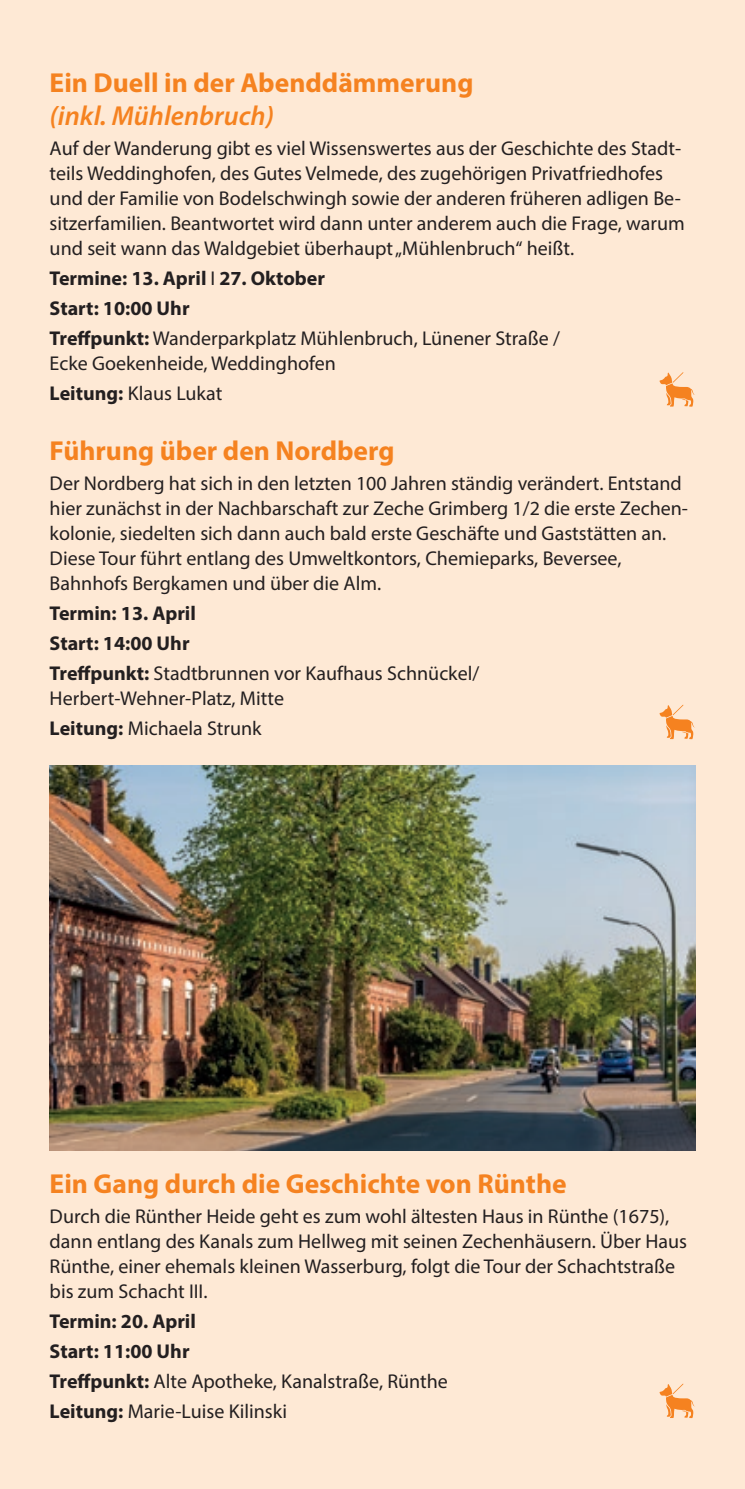
<style>
.page{position:relative;width:745px;height:1489px;background:#fff}
.page>*{position:absolute;margin:0;border:0;box-sizing:border-box;transform-origin:0 0}
.t1{font:700 27.5px "Myriad Pro";color:#f58220}
.t2{font:italic 600 27.5px "Myriad Pro";color:#f58220}
.t3{font:20px/25px "Myriad Pro";color:#231f20}
.t4{font:700 20px/30px "Myriad Pro";color:#231f20}
.s1{font-weight:400}
.s2{font-weight:700}
</style>
<div class="page">
<div style="left:0;top:0;width:744px;height:1488px;background:#fee9d5"></div>
<svg style="left:659px;top:372px;width:35px;height:34px"></svg>
<svg style="left:659px;top:705px;width:35px;height:34px"></svg>
<svg style="left:659px;top:1383px;width:35px;height:34px"></svg>
<img style="left:50px;top:765px;width:644px;height:385px">
<h1 class="t1" style="left:50px;top:64px;width:425px">Ein Duell in der Abenddämmerung</h1>
<h1 class="t2" style="left:50px;top:98px;width:226px">(inkl. Mühlenbruch)</h1>
<p class="t3" style="left:50px;top:135px;width:636px">Auf der Wanderung gibt es viel Wissenswertes aus der Geschichte des Stadt&shy;teils Weddinghofen, des Gutes Velmede, des zugehörigen Privatfriedhofes und der Familie von Bodelschwingh sowie der anderen früheren adligen Be&shy;sitzerfamilien. Beantwortet wird dann unter anderem auch die Frage, warum und seit wann das Waldgebiet überhaupt „Mühlenbruch“ heißt.</p>
<p class="t4" style="left:50px;top:262px;width:511px">Termine: 13. April <span class="s1">I</span> 27. Oktober<br>Start: 10:00 Uhr<br>Treffpunkt: <span class="s1">Wanderparkplatz Mühlenbruch, Lünener Straße /</span></p>
<p class="t3" style="left:50px;top:347px;width:287px;line-height:30px">Ecke Goekenheide, Weddinghofen<br><span class="s2">Leitung:</span> Klaus Lukat</p>
<h1 class="t1" style="left:50px;top:433px;width:346px">Führung über den Nordberg</h1>
<p class="t3" style="left:50px;top:470px;width:639px">Der Nordberg hat sich in den letzten 100 Jahren ständig verändert. Entstand hier zunächst in der Nachbarschaft zur Zeche Grimberg 1/2 die erste Zechen&shy;kolonie, siedelten sich dann auch bald erste Geschäfte und Gaststätten an.<br>Diese Tour führt entlang des Umweltkontors, Chemieparks, Beversee, Bahnhofs Bergkamen und über die Alm.</p>
<p class="t4" style="left:50px;top:598px;width:431px">Termin: 13. April<br>Start: 14:00 Uhr<br>Treffpunkt: <span class="s1">Stadtbrunnen vor Kaufhaus Schnückel/</span></p>
<p class="t3" style="left:50px;top:683px;width:236px;line-height:30px">Herbert-Wehner-Platz, Mitte<br><span class="s2">Leitung:</span> Michaela Strunk</p>
<h1 class="t1" style="left:50px;top:1165px;width:518px">Ein Gang durch die Geschichte von Rünthe</h1>
<p class="t3" style="left:50px;top:1203px;width:638px">Durch die Rünther Heide geht es zum wohl ältesten Haus in Rünthe (1675), dann entlang des Kanals zum Hellweg mit seinen Zechenhäusern. Über Haus Rünthe, einer ehemals kleinen Wasserburg, folgt die Tour der Schachtstraße bis zum Schacht III.</p>
<p class="t3" style="left:50px;top:1305px;width:399px;line-height:30px"><span class="s2">Termin: 20. April<br>Start: 11:00 Uhr<br>Treffpunkt:</span> Alte Apotheke, Kanalstraße, Rünthe<br><span class="s2">Leitung:</span> Marie-Luise Kilinski</p>
</div>
